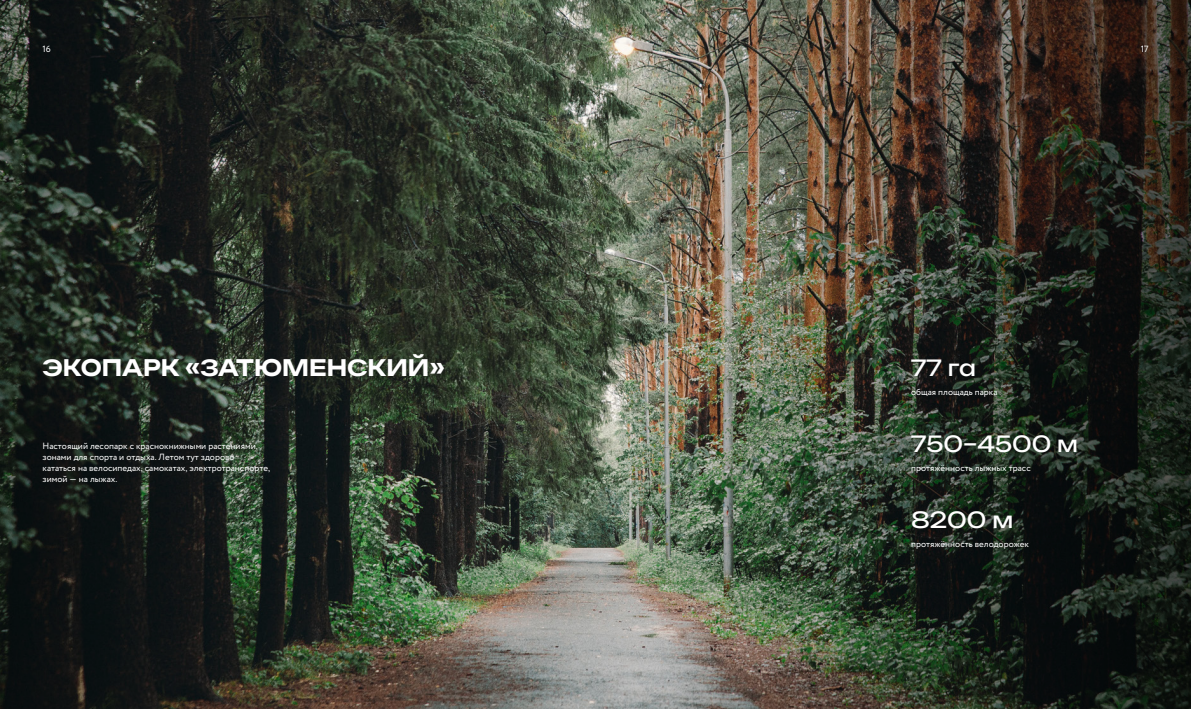
<style>
.page{position:relative;width:1191px;height:709px;background:#fff}
.page>*{position:absolute;margin:0;border:0;box-sizing:border-box;transform-origin:0 0}
.t1{font:600 22px "Strana Font";color:#fff}
.t2{font:22px "Strana Font";color:#fff}
.t3{font:9px/10.8px "Circe";color:#fff}
</style>
<div class="page">
<img style="left:280px;top:0;width:372px;height:709px">
<svg style="left:0;top:0;width:280px;height:709px;background:#1b221d"></svg>
<img style="left:652px;top:0;width:539px;height:709px">
<p class="t3" style="left:43px;top:44px;width:10px">16</p>
<h1 class="t1" style="left:43px;top:354px;width:404px">ЭКОПАРК «ЗАТЮМЕНСКИЙ»</h1>
<p class="t3" style="left:43px;top:441px;width:229px">Настоящий лесопарк с краснокнижными растениями, зонами для спорта и отдыха. Летом тут здорово кататься на велосипедах, самокатах, электротранспорте, зимой — на лыжах.</p>
<p class="t3" style="left:1140px;top:44px;width:9px">17</p>
<h1 class="t2" style="left:911px;top:355px;width:66px">77 га</h1>
<p class="t3" style="left:911px;top:387px;width:88px">общая площадь парка</p>
<h1 class="t2" style="left:911px;top:431px;width:168px">750–4500 м</h1>
<p class="t3" style="left:911px;top:462px;width:121px">протяжённость лыжных трасс</p>
<h1 class="t2" style="left:911px;top:506px;width:104px">8200 м</h1>
<p class="t3" style="left:911px;top:538px;width:119px">протяжённость велодорожек</p>
</div>
